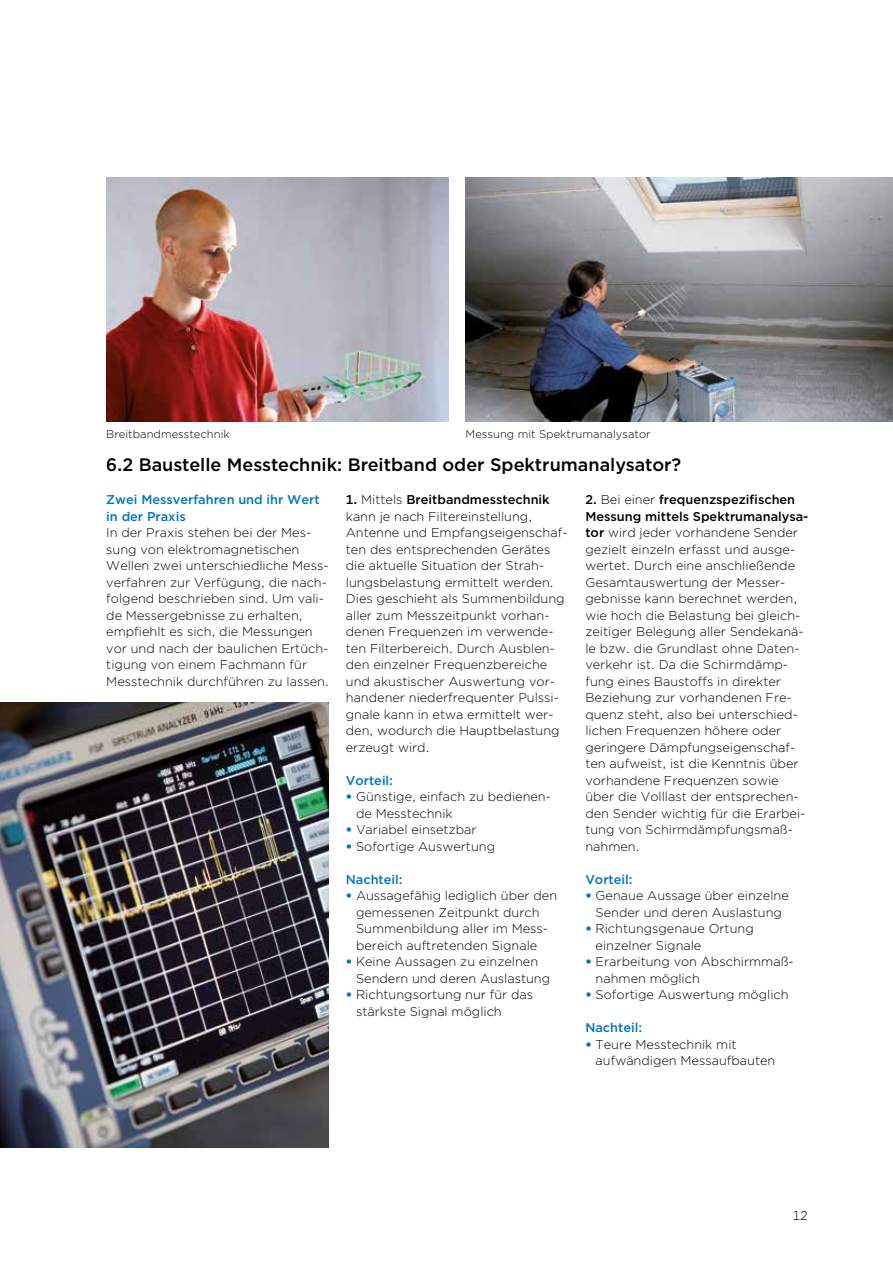
<style>
.page{position:relative;width:893px;height:1263px;background:#fff}
.page>*{position:absolute;margin:0;border:0;box-sizing:border-box;transform-origin:0 0}
.t1{font:500 18px "Gotham";color:#000}
.t2{font:300 12.75px/16.5px "Gotham";color:#000}
.t3{font:500 12.75px/16.5px "Gotham";color:#0075bf}
.t4{font:300 11.25px "Gotham";color:#000}
.s1{font-weight:500}
.s2{font-weight:900;color:#0075bf}
</style>
<div class="page">
<img style="left:466px;top:178px;width:427px;height:244px">
<img style="left:106px;top:178px;width:343px;height:244px">
<img style="left:0;top:702px;width:329px;height:446px">
<p class="t4" style="left:106px;top:427px;width:125px">Breitbandmesstechnik</p>
<p class="t4" style="left:466px;top:427px;width:187px">Messung mit Spektrumanalysator</p>
<h1 class="t1" style="left:106px;top:453px;width:577px">6.2 Baustelle Messtechnik: Breitband oder Spektrumanalysator?</h1>
<p class="t3" style="left:106px;top:491px;width:215px">Zwei Messverfahren und ihr Wert in der Praxis</p>
<p class="t2" style="left:106px;top:524px;width:224px">In der Praxis stehen bei der Mes&shy;sung von elektromagnetischen Wellen zwei unterschiedliche Mess&shy;verfahren zur Verfügung, die nach&shy;folgend beschrieben sind. Um vali&shy;de Messergebnisse zu erhalten, empfiehlt es sich, die Messungen vor und nach der baulichen Ertüch&shy;tigung von einem Fachmann für Messtechnik durchführen zu lassen.</p>
<p class="t2" style="left:585px;top:491px;width:225px"><span class="s1">2.</span> Bei einer <span class="s1">frequenzspezifischen<br>Messung mittels Spektrumanalysa&shy;tor</span> wird jeder vorhandene Sender gezielt einzeln erfasst und ausge&shy;wertet. Durch eine anschließende<br>Gesamtauswertung der Messer&shy;gebnisse kann berechnet werden, wie hoch die Belastung bei gleich&shy;zeitiger Belegung aller Sendekanä&shy;le bzw. die Grundlast ohne Daten&shy;verkehr ist. Da die Schirmdämp&shy;fung eines Baustoffs in direkter<br>Beziehung zur vorhandenen Fre&shy;quenz steht, also bei unterschied&shy;lichen Frequenzen höhere oder geringere Dämpfungseigenschaf&shy;ten aufweist, ist die Kenntnis über vorhandene Frequenzen sowie über die Volllast der entsprechen&shy;den Sender wichtig für die Erarbei&shy;tung von Schirmdämpfungsmaß&shy;nahmen.</p>
<p class="t3" style="left:585px;top:871px;width:49px">Vorteil:</p>
<p class="t2" style="left:585px;top:887px;width:205px;text-align:center"><span class="s2">•</span> Genaue Aussage über einzelne<br>Sender und deren Auslastung</p>
<p class="t2" style="left:596px;top:920px;width:160px;text-indent:-10px"><span class="s2">•</span> Richtungsgenaue Ortung einzelner Signale</p>
<p class="t2" style="left:596px;top:953px;width:200px;text-indent:-10px"><span class="s2">•</span> Erarbeitung von Abschirmmaß&shy;nahmen möglich</p>
<p class="t2" style="left:585px;top:986px;width:205px"><span class="s2">•</span> Sofortige Auswertung möglich</p>
<p class="t3" style="left:585px;top:1019px;width:58px">Nachteil:</p>
<p class="t2" style="left:596px;top:1036px;width:181px;text-indent:-10px"><span class="s2">•</span> Teure Messtechnik mit aufwändigen Messaufbauten</p>
<p class="t2" style="left:346px;top:491px;width:223px"><span class="s1">1.</span> Mittels <span class="s1">Breitbandmesstechnik </span>kann je nach Filtereinstellung,<br>Antenne und Empfangseigenschaf&shy;ten des entsprechenden Gerätes die aktuelle Situation der Strah&shy;lungsbelastung ermittelt werden.<br>Dies geschieht als Summenbildung aller zum Messzeitpunkt vorhan&shy;denen Frequenzen im verwende&shy;ten Filterbereich. Durch Ausblen&shy;den einzelner Frequenzbereiche und akustischer Auswertung vor&shy;handener niederfrequenter Pulssi&shy;gnale kann in etwa ermittelt wer&shy;den, wodurch die Hauptbelastung erzeugt wird.</p>
<p class="t3" style="left:346px;top:772px;width:49px">Vorteil:</p>
<p class="t2" style="left:356px;top:788px;width:196px;text-indent:-10px"><span class="s2">•</span> Günstige, einfach zu bedienen&shy;de Messtechnik</p>
<p class="t2" style="left:346px;top:821px;width:132px"><span class="s2">•</span> Variabel einsetzbar</p>
<p class="t2" style="left:346px;top:838px;width:151px"><span class="s2">•</span> Sofortige Auswertung</p>
<p class="t3" style="left:346px;top:871px;width:58px">Nachteil:</p>
<p class="t2" style="left:356px;top:887px;width:203px;text-indent:-10px"><span class="s2">•</span> Aussagefähig lediglich über den gemessenen Zeitpunkt durch<br>Summenbildung aller im Mess&shy;bereich auftretenden Signale</p>
<p class="t2" style="left:356px;top:953px;width:196px;text-indent:-10px"><span class="s2">•</span> Keine Aussagen zu einzelnen<br>Sendern und deren Auslastung</p>
<p class="t2" style="left:356px;top:986px;width:179px;text-indent:-10px"><span class="s2">•</span> Richtungsortung nur für das stärkste Signal möglich</p>
<p class="t2" style="left:793px;top:1207px;width:17px">12</p>
</div>
